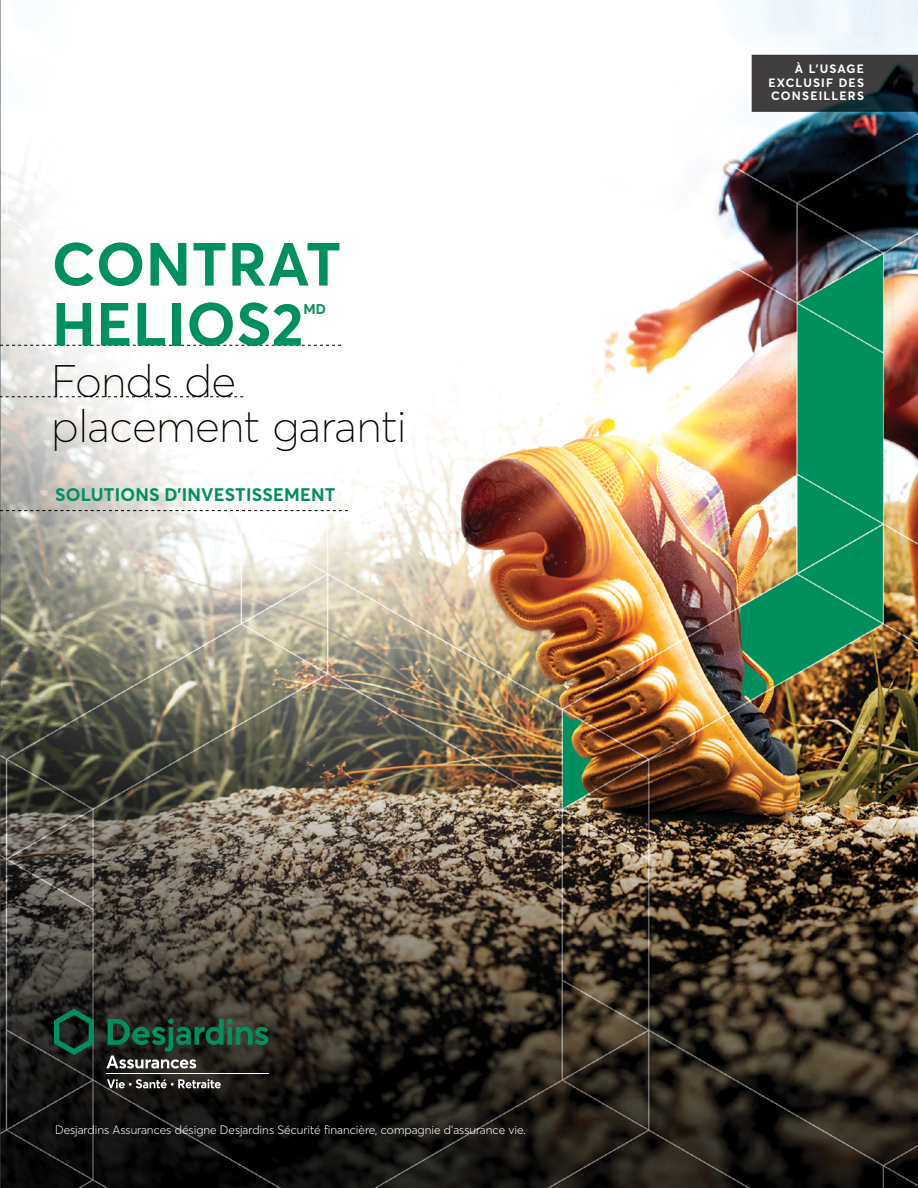
<style>
.page{position:relative;width:918px;height:1188px;background:#fff}
.page>*{position:absolute;margin:0;border:0;box-sizing:border-box;transform-origin:0 0}
.t1{font:700 60px/60px "Desjardins Sans";letter-spacing:.01em;color:#00905e}
.t2{font:100 45px/45px "Desjardins Sans";color:#000}
.t3{font:700 18px "Desjardins Sans";letter-spacing:.01em;color:#00905e}
.t4{font:700 13.95px "Desjardins Sans";color:#00905e}
.t5{font:300 12px "Desjardins Sans";color:#fff}
.t6{font:700 12px/13.5px "Desjardins Sans";letter-spacing:.1em;color:#fff;text-align:justify}
</style>
<div class="page">
<img style="left:0;top:0;width:918px;height:1188px">
<svg style="left:0;top:345px;width:341px;height:1px"></svg>
<svg style="left:0;top:396px;width:243px;height:1px"></svg>
<svg style="left:107px;top:1079px;width:114px;height:9px"></svg>
<hr style="left:106px;top:1074px;width:162px;height:1px;background:#fff">
<svg style="left:54px;top:1009px;width:40px;height:46px"></svg>
<svg style="left:106px;top:1019px;width:162px;height:50px"></svg>
<svg style="left:0;top:510px;width:348px;height:1px"></svg>
<h1 class="t1" style="left:52px;top:234px;width:291px">CONTRAT<br>HELIOS2</h1>
<p class="t4" style="left:304px;top:300px;width:24px">MD</p>
<h2 class="t2" style="left:52px;top:359px;width:356px">Fonds de placement garanti</h2>
<h3 class="t3" style="left:55px;top:484px;width:282px">SOLUTIONS D’INVESTISSEMENT</h3>
<p class="t6" style="left:769px;top:62px;width:97px;text-indent:26px">À L’USAGE EXCLUSIF DES CONSEILLERS</p>
<p class="t5" style="left:55px;top:1122px;width:473px">Desjardins Assurances désigne Desjardins Sécurité financière, compagnie d’assurance vie.</p>
</div>
